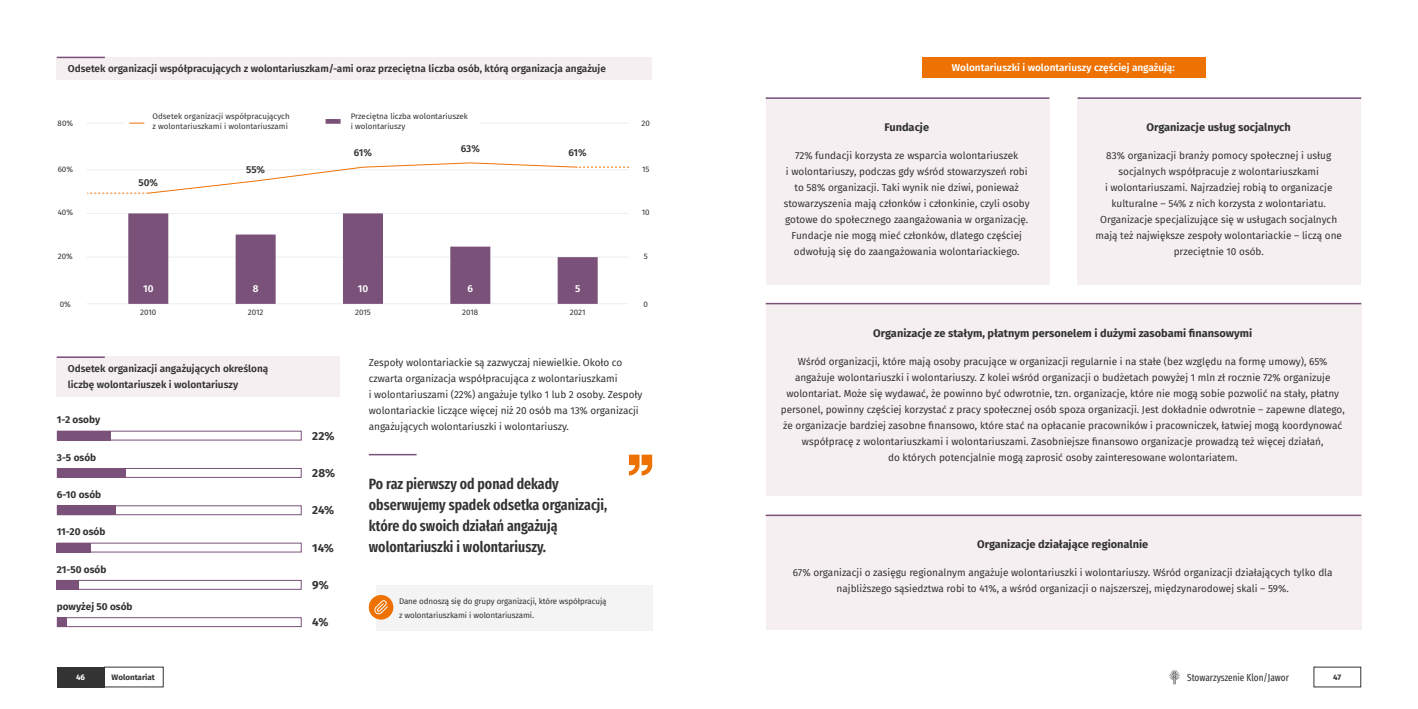
<style>
.page{position:relative;width:1418px;height:709px;background:#fff}
.page>*{position:absolute;margin:0;border:0;box-sizing:border-box;transform-origin:0 0}
.t1{font:600 extra-condensed 15px/21px "Fira Sans";color:#333}
.t2{font:700 11.7px "Fira Sans";color:#333}
.t3{font:700 11px "Fira Sans";color:#333}
.t4{font:10px/16px "Fira Sans";color:#333;text-align:center}
.t5{font:600 10px/16px "Fira Sans";color:#333}
.t6{font:700 10px "Fira Sans";color:#333}
.t7{font:600 10px "Fira Sans";color:#fff}
.t8{font:extra-condensed 10px "Fira Sans";color:#333}
.t9{font:8px/9.6px "Fira Sans";letter-spacing:-.005em;color:#333}
.t10{font:700 8px "Fira Sans";color:#333}
.t11{font:700 8px "Fira Sans";color:#fff}
</style>
<div class="page">
<div style="left:57px;top:666px;width:48px;height:21px;background:#333"></div>
<svg style="left:1169px;top:669px;width:11px;height:16px"></svg>
<div style="left:57px;top:57px;width:595px;height:22px;background:#f6eff2"></div>
<hr style="left:57px;top:57px;width:48px;height:1px;background:#795179">
<div style="left:1077px;top:98px;width:284px;height:187px;background:#f6eff2"></div>
<div style="left:765px;top:98px;width:284px;height:187px;background:#f6eff2"></div>
<div style="left:765px;top:515px;width:596px;height:114px;background:#f6eff2"></div>
<hr style="left:1077px;top:97px;width:284px;height:2px;background:#795179">
<hr style="left:765px;top:97px;width:284px;height:2px;background:#795179">
<hr style="left:765px;top:514px;width:596px;height:2px;background:#795179">
<div style="left:765px;top:303px;width:596px;height:193px;background:#f6eff2"></div>
<hr style="left:765px;top:303px;width:596px;height:1px;background:#795179">
<div style="left:921px;top:57px;width:284px;height:21px;background:#ee7203"></div>
<div style="left:57px;top:356px;width:283px;height:41px;background:#f6eff2"></div>
<hr style="left:57px;top:356px;width:48px;height:2px;background:#795179">
<div style="left:57px;top:430px;width:245px;height:10px;border:1px solid #795179"></div>
<div style="left:57px;top:468px;width:245px;height:10px;border:1px solid #795179"></div>
<div style="left:57px;top:505px;width:245px;height:10px;border:1px solid #795179"></div>
<div style="left:57px;top:580px;width:245px;height:10px;border:1px solid #795179"></div>
<div style="left:57px;top:617px;width:245px;height:10px;border:1px solid #795179"></div>
<svg style="left:87px;top:214px;width:541px;height:89px"></svg>
<hr style="left:86px;top:123px;width:38px;height:1px;background:#eceef1">
<hr style="left:86px;top:169px;width:542px;height:1px;background:#eceef1">
<hr style="left:86px;top:213px;width:542px;height:1px;background:#eceef1">
<hr style="left:86px;top:256px;width:542px;height:1px;background:#eceef1">
<hr style="left:86px;top:303px;width:542px;height:1px;background:#eceef1">
<div style="left:128px;top:213px;width:40px;height:91px;background:#795179"></div>
<div style="left:236px;top:234px;width:40px;height:70px;background:#795179"></div>
<div style="left:343px;top:213px;width:40px;height:91px;background:#795179"></div>
<div style="left:450px;top:247px;width:40px;height:57px;background:#795179"></div>
<div style="left:557px;top:257px;width:40px;height:47px;background:#795179"></div>
<svg style="left:87px;top:162px;width:542px;height:32px"></svg>
<svg style="left:129px;top:123px;width:15px;height:1px"></svg>
<hr style="left:479px;top:123px;width:149px;height:1px;background:#eceef1">
<div style="left:325px;top:119px;width:15px;height:5px;background:#795179"></div>
<div style="left:57px;top:430px;width:54px;height:10px;background:#795179"></div>
<div style="left:57px;top:468px;width:68px;height:10px;background:#795179"></div>
<div style="left:57px;top:505px;width:59px;height:10px;background:#795179"></div>
<div style="left:57px;top:542px;width:34px;height:10px;background:#795179"></div>
<div style="left:57px;top:580px;width:22px;height:10px;background:#795179"></div>
<div style="left:57px;top:617px;width:10px;height:10px;background:#795179"></div>
<div style="left:376px;top:585px;width:276px;height:45px;background:#f4f4f4"></div>
<div style="left:369px;top:595px;width:24px;height:24px;background:#ee7203;border-radius:50%"></div>
<svg style="left:374px;top:600px;width:14px;height:15px"></svg>
<hr style="left:369px;top:454px;width:47px;height:1px;background:#795179">
<svg style="left:629px;top:454px;width:23px;height:21px"></svg>
<p class="t5" style="left:68px;top:60px;width:539px">Odsetek organizacji współpracujących z wolontariuszkam/-ami oraz przeciętna liczba osób, którą organizacja angażuje</p>
<p class="t9" style="left:58px;top:118px;width:17px">80%</p>
<p class="t9" style="left:153px;top:111px;width:139px">Odsetek organizacji współpracujących z wolontariuszkami i wolontariuszami</p>
<p class="t9" style="left:351px;top:111px;width:119px">Przeciętna liczba wolontariuszek i wolontariuszy</p>
<p class="t9" style="left:58px;top:164px;width:17px">60%</p>
<p class="t9" style="left:58px;top:208px;width:17px">40%</p>
<p class="t9" style="left:58px;top:251px;width:17px">20%</p>
<p class="t5" style="left:461px;top:140px;width:21px">63%</p>
<p class="t5" style="left:354px;top:144px;width:20px">61%</p>
<p class="t5" style="left:246px;top:161px;width:20px">55%</p>
<p class="t5" style="left:138px;top:174px;width:21px">50%</p>
<p class="t5" style="left:568px;top:144px;width:20px">61%</p>
<p class="t9" style="left:60px;top:299px;width:13px">0%</p>
<p class="t7" style="left:143px;top:280px;width:12px">10</p>
<p class="t7" style="left:253px;top:280px;width:7px">8</p>
<p class="t7" style="left:358px;top:280px;width:12px">10</p>
<p class="t7" style="left:467px;top:280px;width:7px">6</p>
<p class="t7" style="left:575px;top:280px;width:7px">5</p>
<p class="t9" style="left:140px;top:307px;width:18px">2010</p>
<p class="t9" style="left:248px;top:307px;width:17px">2012</p>
<p class="t9" style="left:355px;top:307px;width:17px">2015</p>
<p class="t9" style="left:462px;top:307px;width:18px">2018</p>
<p class="t9" style="left:570px;top:307px;width:17px">2021</p>
<p class="t9" style="left:641px;top:118px;width:10px">20</p>
<p class="t9" style="left:642px;top:164px;width:9px">15</p>
<p class="t9" style="left:642px;top:208px;width:9px">10</p>
<p class="t9" style="left:643px;top:251px;width:6px">5</p>
<p class="t9" style="left:643px;top:299px;width:6px">0</p>
<p class="t5" style="left:68px;top:360px;width:202px">Odsetek organizacji angażujących określoną liczbę wolontariuszek i wolontariuszy</p>
<p class="t6" style="left:57px;top:411px;width:45px">1-2 osoby</p>
<p class="t6" style="left:57px;top:449px;width:41px">3-5 osób</p>
<p class="t6" style="left:57px;top:486px;width:46px">6-10 osób</p>
<p class="t6" style="left:57px;top:523px;width:50px">11-20 osób</p>
<p class="t6" style="left:57px;top:560px;width:51px">21-50 osób</p>
<p class="t6" style="left:57px;top:598px;width:77px">powyżej 50 osób</p>
<p class="t2" style="left:312px;top:425px;width:24px">22%</p>
<p class="t2" style="left:312px;top:463px;width:24px">28%</p>
<p class="t2" style="left:312px;top:500px;width:23px">24%</p>
<p class="t2" style="left:312px;top:537px;width:23px">14%</p>
<p class="t2" style="left:312px;top:575px;width:18px">9%</p>
<p class="t2" style="left:312px;top:612px;width:18px">4%</p>
<p class="t4" style="left:369px;top:354px;width:275px;text-align:left">Zespoły wolontariackie są zazwyczaj niewielkie. Około co czwarta organizacja współpracująca z wolontariuszkami<br>i wolontariuszami (22%) angażuje tylko 1 lub 2 osoby. Zespoły wolontariackie liczące więcej niż 20 osób ma 13% organizacji angażujących wolontariuszki i wolontariuszy.</p>
<h1 class="t1" style="left:369px;top:473px;width:240px">Po raz pierwszy od ponad dekady obserwujemy spadek odsetka organizacji, które do swoich działań angażują wolontariuszki i wolontariuszy.</h1>
<p class="t9" style="left:399px;top:594px;width:209px;line-height:14px">Dane odnoszą się do grupy organizacji, które współpracują z wolontariuszkami i wolontariuszami.</p>
<p class="t7" style="left:952px;top:59px;width:224px">Wolontariuszki i wolontariuszy częściej angażują:</p>
<p class="t3" style="left:884px;top:118px;width:46px">Fundacje</p>
<p class="t4" style="left:783px;top:147px;width:247px">72% fundacji korzysta ze wsparcia wolontariuszek<br>i wolontariuszy, podczas gdy wśród stowarzyszeń robi to 58% organizacji. Taki wynik nie dziwi, ponieważ stowarzyszenia mają członków i członkinie, czyli osoby gotowe do społecznego zaangażowania w organizację.<br>Fundacje nie mogą mieć członków, dlatego częściej odwołują się do zaangażowania wolontariackiego.</p>
<p class="t3" style="left:1146px;top:118px;width:146px">Organizacje usług socjalnych</p>
<p class="t4" style="left:1095px;top:147px;width:248px">83% organizacji branży pomocy społecznej i usług socjalnych współpracuje z wolontariuszkami<br>i wolontariuszami. Najrzadziej robią to organizacje kulturalne – 54% z nich korzysta z wolontariatu.<br>Organizacje specjalizujące się w usługach socjalnych mają też największe zespoły wolontariackie – liczą one przeciętnie 10 osób.</p>
<p class="t3" style="left:873px;top:323px;width:380px">Organizacje ze stałym, płatnym personelem i dużymi zasobami finansowymi</p>
<p class="t4" style="left:780px;top:353px;width:565px">Wśród organizacji, które mają osoby pracujące w organizacji regularnie i na stałe (bez względu na formę umowy), 65% angażuje wolontariuszki i wolontariuszy. Z kolei wśród organizacji o budżetach powyżej 1 mln zł rocznie 72% organizuje wolontariat. Może się wydawać, że powinno być odwrotnie, tzn. organizacje, które nie mogą sobie pozwolić na stały, płatny personel, powinny częściej korzystać z pracy społecznej osób spoza organizacji. Jest dokładnie odwrotnie – zapewne dlatego, że organizacje bardziej zasobne finansowo, które stać na opłacanie pracowników i pracowniczek, łatwiej mogą koordynować współpracę z wolontariuszkami i wolontariuszami. Zasobniejsze finansowo organizacje prowadzą też więcej działań,<br>do których potencjalnie mogą zaprosić osoby zainteresowane wolontariatem.</p>
<p class="t3" style="left:977px;top:535px;width:173px">Organizacje działające regionalnie</p>
<p class="t4" style="left:792px;top:564px;width:541px">67% organizacji o zasięgu regionalnym angażuje wolontariuszki i wolontariuszy. Wśród organizacji działających tylko dla najbliższego sąsiedztwa robi to 41%, a wśród organizacji o najszerszej, międzynarodowej skali – 59%.</p>
<p class="t11" style="left:76px;top:670px;width:11px">46</p>
<p class="t8" style="left:1187px;top:669px;width:103px">Stowarzyszenie Klon/Jawor</p>
<p class="t10" style="left:1333px;top:670px;width:10px">47</p>
<p class="t10" style="left:112px;top:670px;width:45px">Wolontariat</p>
</div>
